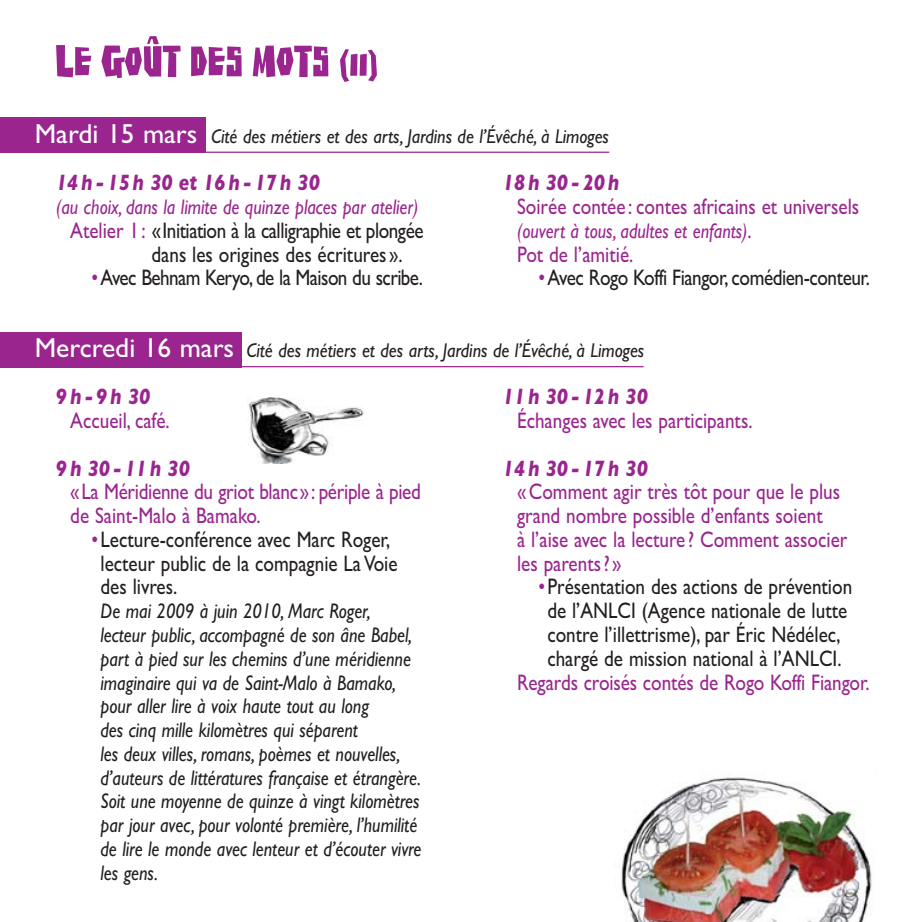
<style>
.page{position:relative;width:922px;height:922px;background:#fff}
.page>*{position:absolute;margin:0;border:0;box-sizing:border-box;transform-origin:0 0}
.t1{font:22.5px/23.8px "Gill Sans";color:#9a258f;scale:.85 1}
.t2{font:22.5px/23.8px "Gill Sans";color:#231f20;scale:.85 1}
.t3{font:22.5px/23.8px "Gill Sans";letter-spacing:-.02em;color:#231f20;scale:.85 1}
.t4{font:italic 700 22.5px "Gill Sans";color:#9a258f;scale:.85 1}
.t5{font:22.5px "Gill Sans";letter-spacing:-.03em;color:#231f20;scale:.85 1}
.t6{font:italic 21.25px/23.8px "Gill Sans";color:#231f20;scale:.85 1}
.t7{font:italic 21.25px "Gill Sans";color:#9a258f;scale:.85 1}
.t8{font:italic 20px "Gill Sans";color:#231f20;scale:.9 1}
.s1{font-style:normal;font-size:27.5px;color:#fff}
.s2{color:#9a258f}
.s3{font-style:normal;font-size:22.5px}
</style>
<div class="page">
<img style="left:247px;top:397px;width:117px;height:66px">
<img style="left:621px;top:772px;width:251px;height:149px">
<div style="left:0;top:117px;width:206px;height:36px;background:#9a258f"></div>
<hr style="left:0;top:151px;width:609px;height:2px;background:#9a258f">
<div style="left:0;top:332px;width:242px;height:35px;background:#9a258f"></div>
<hr style="left:0;top:366px;width:643px;height:1px;background:#9a258f">
<svg style="left:56px;top:45px;width:35px;height:32px"></svg>
<svg style="left:101px;top:36px;width:79px;height:42px"></svg>
<svg style="left:191px;top:46px;width:51px;height:30px"></svg>
<svg style="left:253px;top:46px;width:75px;height:31px"></svg>
<svg style="left:340px;top:49px;width:37px;height:33px"></svg>
<p class="t8" style="left:35px;top:129px;width:639px"><span class="s1">Mardi 15 mars</span> Cité des métiers et des arts, Jardins de l’Évêché, à Limoges</p>
<p class="t4" style="left:56px;top:175px;width:312px">14h-15h 30 et 16h-17h 30</p>
<p class="t7" style="left:56px;top:200px;width:427px">(au choix, dans la limite de quinze places par atelier)</p>
<p class="t3" style="left:151px;top:221px;width:321px;text-indent:-81px"><span class="s2">Atelier 1:</span> «Initiation à la calligraphie et plongée dans les origines des écritures».</p>
<p class="t5" style="left:91px;top:270px;width:391px"><span class="s2">•</span>Avec Behnam Keryo, de la Maison du scribe.</p>
<p class="t4" style="left:503px;top:175px;width:139px">18h 30-20h</p>
<p class="t1" style="left:517px;top:197px;width:404px">Soirée contée: contes africains et universels</p>
<p class="t7" style="left:517px;top:223px;width:277px">(ouvert à tous, adultes et enfants)<span class="s3">.</span></p>
<p class="t1" style="left:517px;top:245px;width:138px">Pot de l’amitié.</p>
<p class="t3" style="left:538px;top:268px;width:391px"><span class="s2">•</span>Avec Rogo Koffi Fiangor, comédien-conteur.</p>
<p class="t8" style="left:35px;top:343px;width:678px"><span class="s1">Mercredi 16 mars</span> Cité des métiers et des arts, Jardins de l’Évêché, à Limoges</p>
<p class="t4" style="left:56px;top:389px;width:112px">9h-9h 30</p>
<p class="t1" style="left:70px;top:411px;width:118px">Accueil, café.</p>
<p class="t4" style="left:56px;top:460px;width:159px">9h 30-11h 30</p>
<p class="t1" style="left:70px;top:482px;width:414px">«La Méridienne du griot blanc»: périple à pied de Saint-Malo à Bamako.</p>
<p class="t2" style="left:100px;top:530px;width:351px;text-indent:-9px"><span class="s2">•</span>Lecture-conférence avec Marc Roger, lecteur public de la compagnie La Voie des livres.</p>
<p class="t6" style="left:100px;top:601px;width:379px">De mai 2009 à juin 2010, Marc Roger,<br>lecteur public, accompagné de son âne Babel, part à pied sur les chemins d’une méridienne imaginaire qui va de Saint-Malo à Bamako, pour aller lire à voix haute tout au long<br>des cinq mille kilomètres qui séparent<br>les deux villes, romans, poèmes et nouvelles, d’auteurs de littératures française et étrangère.<br>Soit une moyenne de quinze à vingt kilomètres par jour avec, pour volonté première, l’humilité de lire le monde avec lenteur et d’écouter vivre les gens.</p>
<p class="t4" style="left:503px;top:389px;width:172px">11h 30-12h 30</p>
<p class="t1" style="left:517px;top:411px;width:278px">Échanges avec les participants.</p>
<p class="t4" style="left:503px;top:460px;width:172px">14h 30-17h 30</p>
<p class="t1" style="left:517px;top:482px;width:390px">«Comment agir très tôt pour que le plus grand nombre possible d’enfants soient<br>à l’aise avec la lecture? Comment associer les parents?»</p>
<p class="t2" style="left:538px;top:577px;width:371px;text-align:center"><span class="s2">•</span>Présentation des actions de prévention de l’ANLCI (Agence nationale de lutte contre l’illettrisme), par Éric Nédélec, chargé de mission national à l’ANLCI.</p>
<p class="t1" style="left:517px;top:672px;width:416px">Regards croisés contés de Rogo Koffi Fiangor.</p>
</div>
